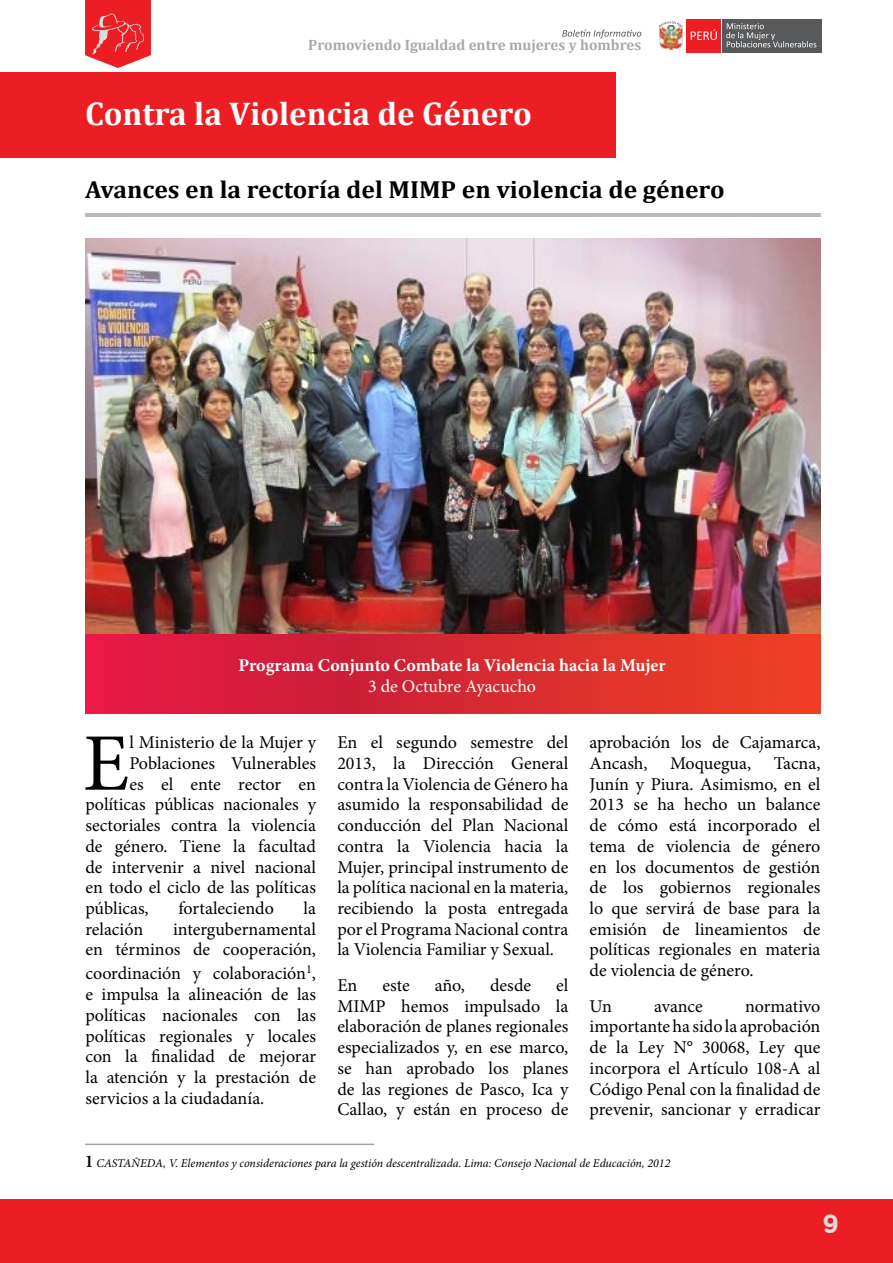
<style>
.page{position:relative;width:893px;height:1263px;background:#fff}
.page>*{position:absolute;margin:0;border:0;box-sizing:border-box;transform-origin:0 0}
.t1{font:81.75px "Minion Pro";color:#000}
.t2{font:700 33px "Cambria";color:#fff}
.t3{font:27px "Swiss 721 BT Bold Rounded";color:#dcddde}
.t4{font:700 24.75px "Cambria";color:#000}
.t5{font:18px/20.7px "Minion Pro";color:#000;text-align:justify}
.t6{font:700 18px "Minion Pro";color:#fff}
.t7{font:18px "Minion Pro";color:#fff}
.t8{font:700 15px "Cambria";color:#a7a9ac}
.t9{font:italic 12px "Minion Pro";letter-spacing:-.005em;color:#000}
.s1{font-weight:600;font-style:normal;font-size:18px}
</style>
<div class="page">
<div style="left:0;top:1199px;width:893px;height:64px;background:#ed1d24"></div>
<svg style="left:562px;top:30px;width:79px;height:8px"></svg>
<img style="left:659px;top:27px;width:23px;height:23px">
<svg style="left:659px;top:21px;width:24px;height:6px"></svg>
<div style="left:686px;top:19px;width:35px;height:33px;background:#ed1d24"></div>
<svg style="left:691px;top:29px;width:26px;height:11px"></svg>
<div style="left:722px;top:19px;width:100px;height:33px;background:#58595b"></div>
<svg style="left:726px;top:23px;width:90px;height:24px"></svg>
<svg style="left:85px;top:0;width:66px;height:68px;background:#ed4046"></svg>
<hr style="left:85px;top:213px;width:735px;height:4px;background:#b8babc">
<div style="left:0;top:72px;width:615px;height:86px;background:#ed1d24"></div>
<hr style="left:85px;top:1143px;width:289px;height:2px;background:#a5a5a5">
<img style="left:85px;top:238px;width:735px;height:473px">
<svg style="left:86px;top:634px;width:735px;height:79px;background:#dc2833"></svg>
<p class="t8" style="left:308px;top:36px;width:335px">Promoviendo Igualdad entre mujeres y hombres</p>
<h2 class="t2" style="left:85px;top:94px;width:448px">Contra la Violencia de Género</h2>
<h3 class="t4" style="left:85px;top:174px;width:641px">Avances en la rectoría del MIMP en violencia de género</h3>
<p class="t6" style="left:238px;top:653px;width:429px">Programa Conjunto Combate la Violencia hacia la Mujer</p>
<p class="t7" style="left:368px;top:674px;width:170px">3 de Octubre Ayacucho</p>
<p class="t5" style="left:337px;top:732px;width:233px">En el segundo semestre del 2013, la Dirección General contra la Violencia de Género ha asumido la responsabilidad de conducción del Plan Nacional contra la Violencia hacia la Mujer, principal instrumento de la política nacional en la materia, recibiendo la posta entregada por el Programa Nacional contra la Violencia Familiar y Sexual.</p>
<p class="t5" style="left:337px;top:975px;width:22px">En</p>
<p class="t5" style="left:382px;top:975px;width:29px">este</p>
<p class="t5" style="left:435px;top:975px;width:32px">año,</p>
<p class="t5" style="left:490px;top:975px;width:43px">desde</p>
<p class="t5" style="left:590px;top:732px;width:232px">aprobación los de Cajamarca, Ancash, Moquegua, Tacna, Junín y Piura. Asimismo, en el 2013 se ha hecho un balance de cómo está incorporado el tema de violencia de género en los documentos de gestión de los gobiernos regionales lo que servirá de base para la emisión de lineamientos de políticas regionales en materia de violencia de género.</p>
<p class="t5" style="left:590px;top:996px;width:24px">Un</p>
<p class="t5" style="left:654px;top:996px;width:50px">avance</p>
<h1 class="t1" style="left:83px;top:709px;width:48px">E</h1>
<p class="t5" style="left:129px;top:732px;width:188px">l Ministerio de la Mujer y</p>
<p class="t5" style="left:129px;top:753px;width:188px">Poblaciones Vulnerables</p>
<p class="t5" style="left:129px;top:774px;width:188px">es el ente rector en</p>
<p class="t5" style="left:85px;top:794px;width:232px">políticas públicas nacionales y</p>
<p class="t5" style="left:85px;top:815px;width:232px">sectoriales contra la violencia</p>
<p class="t5" style="left:85px;top:836px;width:232px">de género. Tiene la facultad</p>
<p class="t5" style="left:85px;top:856px;width:232px">de intervenir a nivel nacional</p>
<p class="t5" style="left:85px;top:877px;width:232px">en todo el ciclo de las políticas</p>
<p class="t5" style="left:85px;top:898px;width:65px">públicas,</p>
<p class="t5" style="left:178px;top:898px;width:97px">fortaleciendo</p>
<p class="t5" style="left:304px;top:898px;width:14px">la</p>
<p class="t5" style="left:85px;top:918px;width:59px">relación</p>
<p class="t5" style="left:85px;top:918px;width:232px;text-align:right">intergubernamental<br>en términos de cooperación,</p>
<p class="t5" style="left:85px;top:963px;width:232px">coordinación y colaboración<sup>1</sup>, e impulsa la alineación de las políticas nacionales con las políticas regionales y locales con la finalidad de mejorar la atención y la prestación de servicios a la ciudadanía.</p>
<p class="t5" style="left:337px;top:975px;width:233px;text-indent:219px">el MIMP hemos impulsado la elaboración de planes regionales especializados y, en ese marco, se han aprobado los planes de las regiones de Pasco, Ica y Callao, y están en proceso de</p>
<p class="t5" style="left:590px;top:996px;width:232px;text-indent:155px">normativo importante ha sido la aprobación de la Ley N° 30068, Ley que incorpora el Artículo 108-A al Código Penal con la finalidad de prevenir, sancionar y erradicar</p>
<p class="t9" style="left:85px;top:1155px;width:587px"><span class="s1">1</span> CASTAÑEDA, V. Elementos y consideraciones para la gestión descentralizada. Lima: Consejo Nacional de Educación, 2012</p>
<h3 class="t3" style="left:823px;top:1206px;width:17px">9</h3>
</div>
